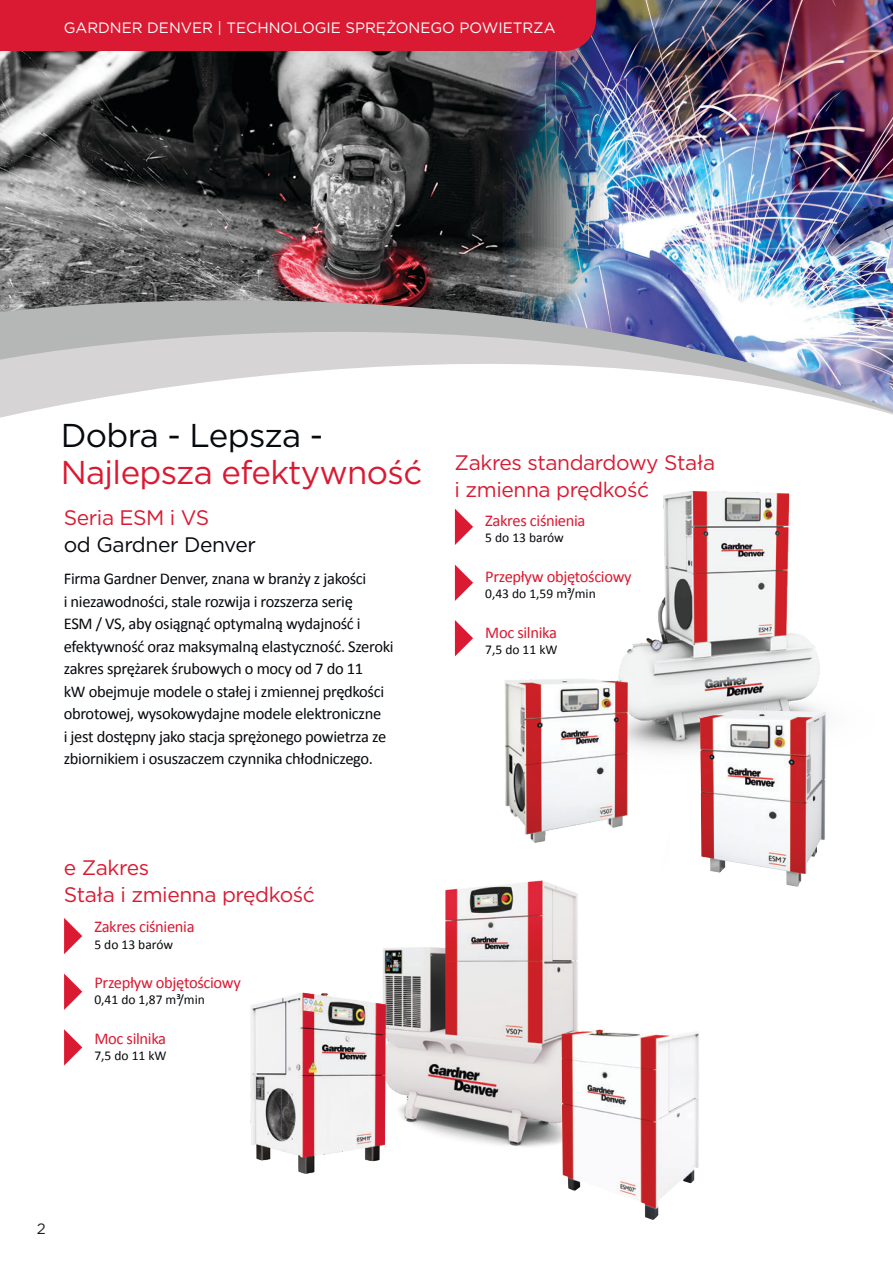
<style>
.page{position:relative;width:893px;height:1263px;background:#fff}
.page>*{position:absolute;margin:0;border:0;box-sizing:border-box;transform-origin:0 0}
.t1{font:33px "Gotham";letter-spacing:-.02em;color:#06090d}
.t2{font:21px/27px "Gotham";letter-spacing:-.02em;color:#da1a32}
.t3{font:21px "Gotham";letter-spacing:-.02em;color:#06090d}
.t4{font:16.5px/22.5px "Calibri";letter-spacing:-.02em;color:#06090d}
.t5{font:16.5px "Calibri";letter-spacing:-.02em;color:#da1a32}
.t6{font:15px "Gotham";color:#fff}
.t7{font:15px "Gotham";color:#231f20}
.t8{font:13.5px "Calibri";color:#06090d}
.s1{font-size:33px}
</style>
<div class="page">
<img style="left:383px;top:880px;width:195px;height:267px">
<img style="left:0;top:51px;width:503px;height:197px">
<img style="left:503px;top:0;width:390px;height:248px">
<svg style="left:0;top:248px;width:893px;height:340px"></svg>
<div style="left:0;top:0;width:596px;height:51px;background:#da1a32"></div>
<img style="left:525px;top:435px;width:368px;height:317px">
<img style="left:700px;top:710px;width:126px;height:177px">
<img style="left:505px;top:625px;width:164px;height:218px">
<img style="left:250px;top:975px;width:149px;height:199px">
<img style="left:561px;top:1027px;width:138px;height:193px">
<svg style="left:64px;top:973px;width:18px;height:37px"></svg>
<svg style="left:455px;top:565px;width:18px;height:36px"></svg>
<svg style="left:455px;top:509px;width:18px;height:36px"></svg>
<svg style="left:455px;top:620px;width:18px;height:36px"></svg>
<svg style="left:64px;top:918px;width:18px;height:36px"></svg>
<svg style="left:64px;top:1029px;width:18px;height:36px"></svg>
<p class="t6" style="left:64px;top:18px;width:493px">GARDNER DENVER | TECHNOLOGIE SPRĘŻONEGO POWIETRZA</p>
<h1 class="t1" style="left:61px;top:414px;width:264px">Dobra - Lepsza -</h1>
<p class="t2" style="left:455px;top:449px;width:262px;text-indent:-394px"><span class="s1">Najlepsza efektywność</span> Zakres standardowy Stała i zmienna prędkość</p>
<p class="t2" style="left:64px;top:504px;width:147px">Seria ESM i VS</p>
<p class="t3" style="left:64px;top:532px;width:194px">od Gardner Denver</p>
<p class="t4" style="left:64px;top:567px;width:331px">Firma Gardner Denver, znana w branży z jakości<br>i niezawodności, stale rozwija i rozszerza serię<br>ESM / VS, aby osiągnąć optymalną wydajność i efektywność oraz maksymalną elastyczność. Szeroki zakres sprężarek śrubowych o mocy od 7 do 11<br>kW obejmuje modele o stałej i zmiennej prędkości obrotowej, wysokowydajne modele elektroniczne<br>i jest dostępny jako stacja sprężonego powietrza ze zbiornikiem i osuszaczem czynnika chłodniczego.</p>
<p class="t2" style="left:64px;top:854px;width:253px">e Zakres<br>Stała i zmienna prędkość</p>
<p class="t5" style="left:94px;top:915px;width:102px">Zakres ciśnienia</p>
<p class="t8" style="left:94px;top:935px;width:80px">5 do 13 barów</p>
<p class="t5" style="left:94px;top:971px;width:148px">Przepływ objętościowy</p>
<p class="t8" style="left:94px;top:990px;width:112px">0,41 do 1,87 m³/min</p>
<p class="t5" style="left:94px;top:1027px;width:73px">Moc silnika</p>
<p class="t8" style="left:94px;top:1046px;width:74px">7,5 do 11 kW</p>
<p class="t5" style="left:485px;top:509px;width:102px">Zakres ciśnienia</p>
<p class="t8" style="left:485px;top:528px;width:80px">5 do 13 barów</p>
<p class="t5" style="left:485px;top:565px;width:148px">Przepływ objętościowy</p>
<p class="t8" style="left:485px;top:584px;width:112px">0,43 do 1,59 m³/min</p>
<p class="t5" style="left:485px;top:621px;width:73px">Moc silnika</p>
<p class="t8" style="left:485px;top:640px;width:74px">7,5 do 11 kW</p>
<p class="t7" style="left:37px;top:1219px;width:10px">2</p>
</div>
